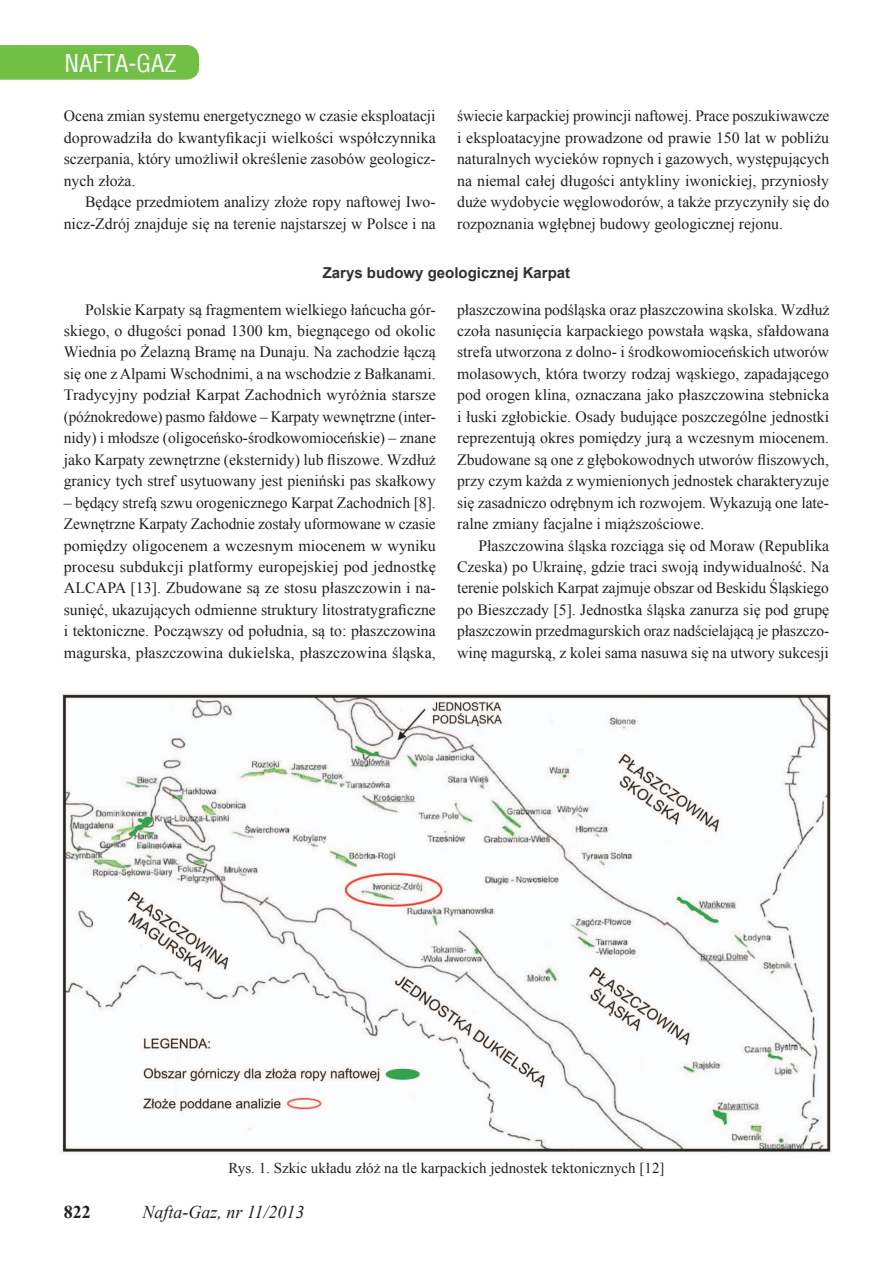
<style>
.page{position:relative;width:893px;height:1263px;background:#fff}
.page>*{position:absolute;margin:0;border:0;box-sizing:border-box;transform-origin:0 0}
.t1{font:24px "Switzerland Condensed";color:#fff}
.t2{font:italic 18px "Times New Roman";color:#231f20}
.t3{font:700 18px "Times New Roman";color:#231f20}
.t4{font:15.75px/21.5px "Times New Roman";color:#231f20;text-align:justify}
.t5{font:15px "Times New Roman";color:#231f20}
.t6{font:700 15px "Arial";color:#312f30}
</style>
<div class="page">
<div style="left:0;top:45px;width:199px;height:35px;background:#71bf44"></div>
<img style="left:59px;top:690px;width:772px;height:464px">
<h1 class="t1" style="left:64px;top:49px;width:114px">NAFTA-GAZ</h1>
<p class="t4" style="left:457px;top:105px;width:374px">świecie karpackiej prowincji naftowej. Prace poszukiwawcze i eksploatacyjne prowadzone od prawie 150 lat w pobliżu naturalnych wycieków ropnych i gazowych, występujących na niemal całej długości antykliny iwonickiej, przyniosły duże wydobycie węglowodorów, a także przyczyniły się do rozpoznania wgłębnej budowy geologicznej rejonu.</p>
<p class="t6" style="left:323px;top:262px;width:249px">Zarys budowy geologicznej Karpat</p>
<p class="t4" style="left:64px;top:298px;width:374px;text-indent:21px">Polskie Karpaty są fragmentem wielkiego łańcucha gór&shy;skiego, o długości ponad 1300 km, biegnącego od okolic Wiednia po Żelazną Bramę na Dunaju. Na zachodzie łączą się one z Alpami Wschodnimi, a na wschodzie z Bałkanami.<br>Tradycyjny podział Karpat Zachodnich wyróżnia starsze (późnokredowe) pasmo fałdowe – Karpaty wewnętrzne (inter&shy;nidy) i młodsze (oligoceńsko-środkowomioceńskie) – znane jako Karpaty zewnętrzne (eksternidy) lub fliszowe. Wzdłuż granicy tych stref usytuowany jest pieniński pas skałkowy</p>
<p class="t4" style="left:64px;top:491px;width:374px">– będący strefą szwu orogenicznego Karpat Zachodnich [8].<br>Zewnętrzne Karpaty Zachodnie zostały uformowane w czasie pomiędzy oligocenem a wczesnym miocenem w wyniku procesu subdukcji platformy europejskiej pod jednostkę ALCAPA [13]. Zbudowane są ze stosu płaszczowin i na&shy;sunięć, ukazujących odmienne struktury litostratygraficzne i tektoniczne. Począwszy od południa, są to: płaszczowina magurska, płaszczowina dukielska, płaszczowina śląska,</p>
<p class="t4" style="left:64px;top:105px;width:374px">Ocena zmian systemu energetycznego w czasie eksploatacji doprowadziła do kwantyfikacji wielkości współczynnika sczerpania, który umożliwił określenie zasobów geologicz&shy;nych złoża.</p>
<p class="t4" style="left:64px;top:191px;width:374px;text-align:right">Będące przedmiotem analizy złoże ropy naftowej Iwo&shy;nicz-Zdrój znajduje się na terenie najstarszej w Polsce i na</p>
<p class="t4" style="left:457px;top:298px;width:374px">płaszczowina podśląska oraz płaszczowina skolska. Wzdłuż czoła nasunięcia karpackiego powstała wąska, sfałdowana strefa utworzona z dolno- i środkowomioceńskich utworów molasowych, która tworzy rodzaj wąskiego, zapadającego pod orogen klina, oznaczana jako płaszczowina stebnicka i łuski zgłobickie. Osady budujące poszczególne jednostki reprezentują okres pomiędzy jurą a wczesnym miocenem.<br>Zbudowane są one z głębokowodnych utworów fliszowych, przy czym każda z wymienionych jednostek charakteryzuje się zasadniczo odrębnym ich rozwojem. Wykazują one late&shy;ralne zmiany facjalne i miąższościowe.</p>
<p class="t4" style="left:457px;top:534px;width:374px;text-indent:21px">Płaszczowina śląska rozciąga się od Moraw (Republika Czeska) po Ukrainę, gdzie traci swoją indywidualność. Na terenie polskich Karpat zajmuje obszar od Beskidu Śląskiego po Bieszczady [5]. Jednostka śląska zanurza się pod grupę płaszczowin przedmagurskich oraz nadścielającą je płaszczo&shy;winę magurską, z kolei sama nasuwa się na utwory sukcesji</p>
<p class="t5" style="left:228px;top:1158px;width:437px">Rys. 1. Szkic układu złóż na tle karpackich jednostek tektonicznych [12]</p>
<p class="t3" style="left:64px;top:1199px;width:28px">822</p>
<p class="t2" style="left:142px;top:1200px;width:164px">Nafta-Gaz, nr 11/2013</p>
</div>
